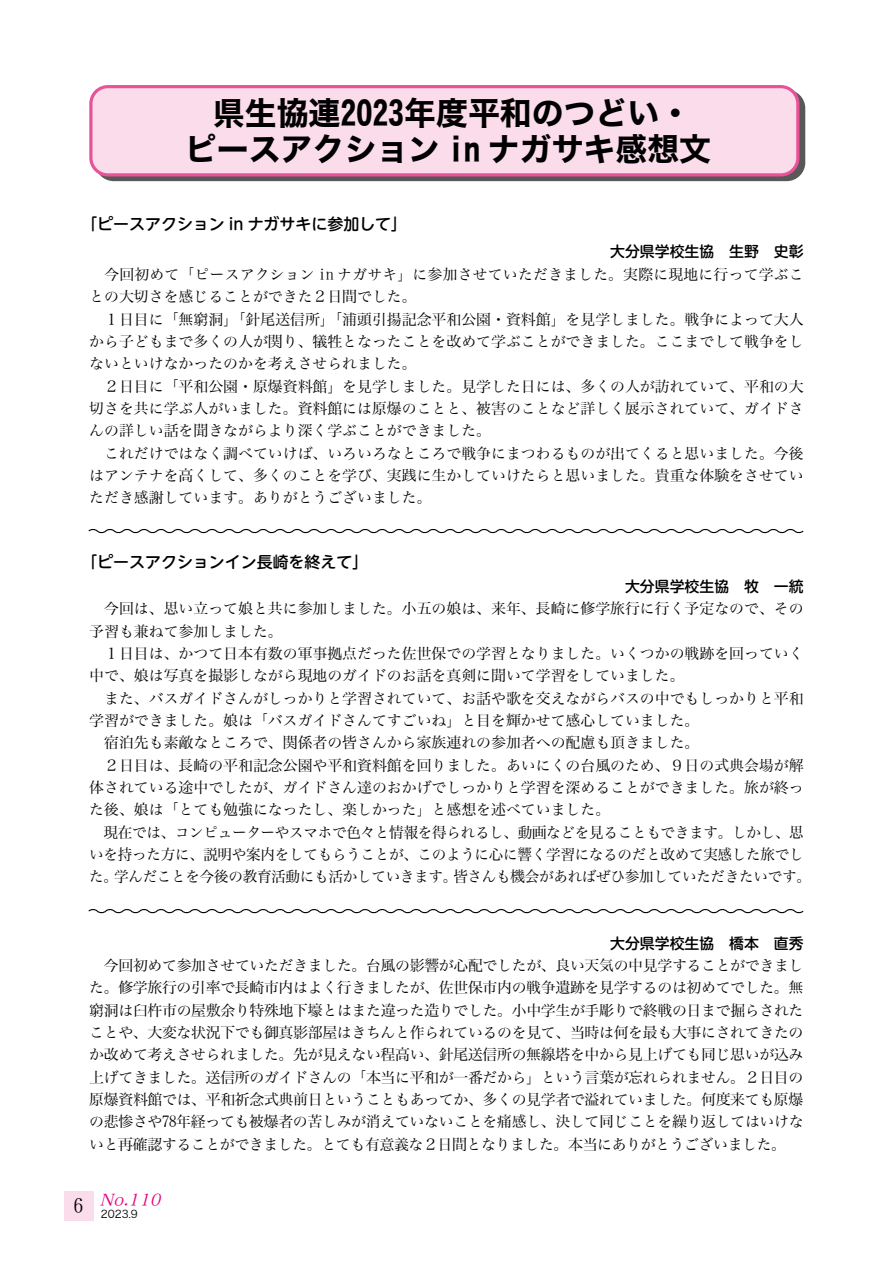
<style>
.page{position:relative;width:893px;height:1263px;background:#fff}
.page>*{position:absolute;margin:0;border:0;box-sizing:border-box;transform-origin:0 0}
.t1{font:31.95px/36.2px "Hiragino Kaku W7 90 ms RKSJ H";color:#000;text-align:center}
.t2{font:19.2px "Hiragino Min W3 90 ms RKSJ H";color:#000}
.t3{font:500 15.9px "UD Shin M Go Pr 6 N";color:#000}
.t4{font:italic 15.9px "Hiragino Min W3 90 msp RKSJ H";color:#e4007f}
.t5{font:14.85px/22.4px "Hiragino Min W3 90 ms RKSJ H";color:#000}
.t6{font:500 14.85px "UD Shin M Go Pr 6 N";color:#000}
.t7{font:10.65px "Hiragino Kaku W3 90 msp RKSJ H";color:#000}
</style>
<div class="page">
<div style="left:95px;top:90px;width:710px;height:91px;border:3px solid #595757;border-radius:17px"></div>
<div style="left:91px;top:87px;width:707px;height:88px;background:#fadcea;border-radius:17px"></div>
<div style="left:89px;top:85px;width:710px;height:91px;border:3px solid #e85298;border-radius:17px"></div>
<svg style="left:88px;top:529px;width:716px;height:5px"></svg>
<svg style="left:88px;top:909px;width:716px;height:5px"></svg>
<div style="left:64px;top:1191px;width:30px;height:29px;background:#fadcea"></div>
<h1 class="t1" style="left:185px;top:96px;width:528px">県生協連2023年度平和のつどい・<br>ピースアクション in ナガサキ感想文</h1>
<p class="t3" style="left:81px;top:211px;width:327px">「ピースアクション in ナガサキに参加して」</p>
<p class="t6" style="left:610px;top:238px;width:195px">大分県学校生協　生野　史彰</p>
<p class="t5" style="left:89px;top:264px;width:716px">　今回初めて「ピースアクション in ナガサキ」に参加させていただきました。実際に現地に行って学ぶことの大切さを感じることができた２日間でした。<br>　１日目に「無窮洞」「針尾送信所」「浦頭引揚記念平和公園・資料館」を見学しました。戦争によって大人から子どもまで多くの人が関り、犠牲となったことを改めて学ぶことができました。ここまでして戦争をしないといけなかったのかを考えさせられました。<br>　２日目に「平和公園・原爆資料館」を見学しました。見学した日には、多くの人が訪れていて、平和の大切さを共に学ぶ人がいました。資料館には原爆のことと、被害のことなど詳しく展示されていて、ガイドさんの詳しい話を聞きながらより深く学ぶことができました。<br>　これだけではなく調べていけば、いろいろなところで戦争にまつわるものが出てくると思いました。今後はアンテナを高くして、多くのことを学び、実践に生かしていけたらと思いました。貴重な体験をさせていただき感謝しています。ありがとうございました。</p>
<p class="t3" style="left:81px;top:549px;width:289px">「ピースアクションイン長崎を終えて」</p>
<p class="t6" style="left:625px;top:574px;width:180px">大分県学校生協　牧　一統</p>
<p class="t5" style="left:89px;top:598px;width:723px">　今回は、思い立って娘と共に参加しました。小五の娘は、来年、長崎に修学旅行に行く予定なので、その予習も兼ねて参加しました。<br>　１日目は、かつて日本有数の軍事拠点だった佐世保での学習となりました。いくつかの戦跡を回っていく中で、娘は写真を撮影しながら現地のガイドのお話を真剣に聞いて学習をしていました。<br>　また、バスガイドさんがしっかりと学習されていて、お話や歌を交えながらバスの中でもしっかりと平和学習ができました。娘は「バスガイドさんてすごいね」と目を輝かせて感心していました。<br>　宿泊先も素敵なところで、関係者の皆さんから家族連れの参加者への配慮も頂きました。<br>　２日目は、長崎の平和記念公園や平和資料館を回りました。あいにくの台風のため、９日の式典会場が解体されている途中でしたが、ガイドさん達のおかげでしっかりと学習を深めることができました。旅が終った後、娘は「とても勉強になったし、楽しかった」と感想を述べていました。<br>　現在では、コンピューターやスマホで色々と情報を得られるし、動画などを見ることもできます。しかし、思いを持った方に、説明や案内をしてもらうことが、このように心に響く学習になるのだと改めて実感した旅でした。学んだことを今後の教育活動にも活かしていきます。皆さんも機会があればぜひ参加していただきたいです。</p>
<p class="t6" style="left:610px;top:930px;width:195px">大分県学校生協　橋本　直秀</p>
<p class="t5" style="left:89px;top:955px;width:716px;text-align:justify">　今回初めて参加させていただきました。台風の影響が心配でしたが、良い天気の中見学することができました。修学旅行の引率で長崎市内はよく行きましたが、佐世保市内の戦争遺跡を見学するのは初めてでした。無窮洞は臼杵市の屋敷余り特殊地下壕とはまた違った造りでした。小中学生が手彫りで終戦の日まで掘らされたことや、大変な状況下でも御真影部屋はきちんと作られているのを見て、当時は何を最も大事にされてきたのか改めて考えさせられました。先が見えない程高い、針尾送信所の無線塔を中から見上げても同じ思いが込み上げてきました。送信所のガイドさんの「本当に平和が一番だから」という言葉が忘れられません。２日目の原爆資料館では、平和祈念式典前日ということもあってか、多くの見学者で溢れていました。何度来ても原爆の悲惨さや78年経っても被爆者の苦しみが消えていないことを痛感し、決して同じことを繰り返してはいけないと再確認することができました。とても有意義な２日間となりました。本当にありがとうございました。</p>
<p class="t2" style="left:74px;top:1196px;width:11px">6</p>
<p class="t4" style="left:99px;top:1192px;width:67px">No.110</p>
<p class="t7" style="left:101px;top:1209px;width:38px">2023.9</p>
</div>
